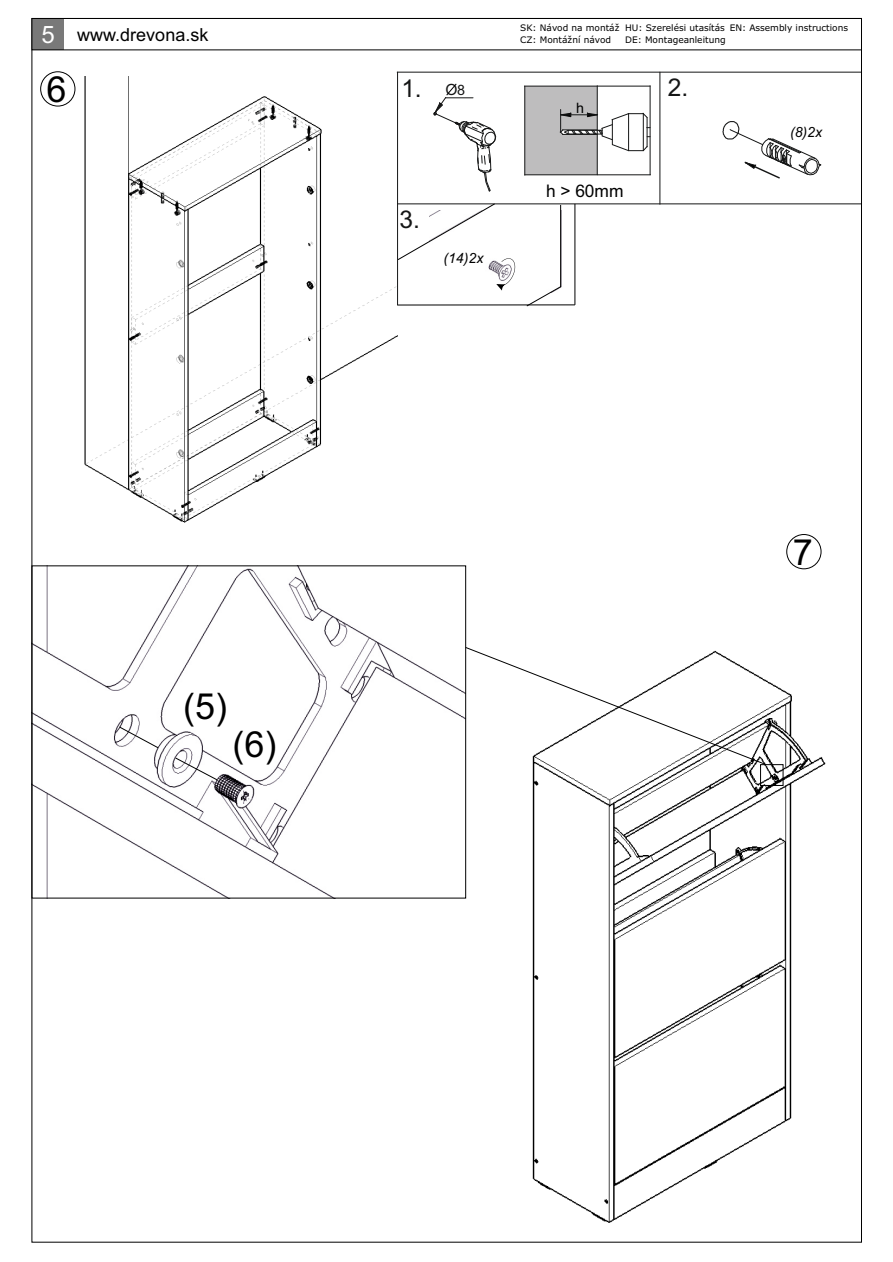
<style>
.page{position:relative;width:893px;height:1262px;background:#fff}
.page>*{position:absolute;margin:0;border:0;box-sizing:border-box;transform-origin:0 0}
.t1{font:36px "Arial";color:#000}
.t2{font:24.45px "Arial";color:#151616}
.t3{font:18px "Arial";color:#000}
.t4{font:17.4px "Arial";color:#000}
.t5{font:15.45px "Arial";color:#151616}
.t6{font:14.4px "Arial";color:#000}
.t7{font:italic 14.1px "Arial";color:#000}
.t8{font:9px/11.6px "Verdana";color:#000}
.s1{font-size:24px;color:#fff}
.s2{font-size:14.4px}
</style>
<div class="page">
<img style="left:64px;top:76px;width:333px;height:447px">
<div style="left:40px;top:72px;width:35px;height:34px;border:1px solid #000;border-radius:50%"></div>
<hr style="left:861px;top:72px;width:1px;height:132px;background:#151616">
<hr style="left:397px;top:72px;width:464px;height:1px;background:#151616">
<hr style="left:397px;top:72px;width:1px;height:233px;background:#151616">
<hr style="left:397px;top:204px;width:464px;height:1px;background:#151616">
<hr style="left:659px;top:72px;width:1px;height:132px;background:#151616">
<svg style="left:524px;top:86px;width:126px;height:89px"></svg>
<hr style="left:560px;top:115px;width:37px;height:1px;background:#151616">
<svg style="left:722px;top:121px;width:99px;height:58px"></svg>
<hr style="left:397px;top:305px;width:178px;height:1px;background:#000">
<svg style="left:433px;top:83px;width:63px;height:109px"></svg>
<img style="left:501px;top:211px;width:61px;height:80px">
<hr style="left:574px;top:204px;width:1px;height:101px;background:#000">
<svg style="left:397px;top:203px;width:118px;height:87px"></svg>
<svg style="left:526px;top:204px;width:35px;height:102px"></svg>
<img style="left:532px;top:680px;width:294px;height:543px">
<img style="left:34px;top:567px;width:430px;height:329px">
<svg style="left:119px;top:726px;width:40px;height:22px"></svg>
<svg style="left:175px;top:757px;width:42px;height:23px"></svg>
<div style="left:760px;top:764px;width:23px;height:22px;border:1px solid #000"></div>
<svg style="left:465px;top:647px;width:301px;height:118px"></svg>
<div style="left:786px;top:534px;width:35px;height:35px;border:1px solid #000;border-radius:50%"></div>
<div style="left:32px;top:18px;width:32px;height:32px;background:#797979"></div>
<div style="left:32px;top:18px;width:829px;height:32px;border:1px solid #000"></div>
<h3 class="t3" style="left:41px;top:28px;width:168px"><span class="s1">5</span> www.drevona.sk</h3>
<p class="t8" style="left:520px;top:23px;width:101px">SK: Návod na montáž<br>CZ: Montážní návod</p>
<p class="t8" style="left:625px;top:23px;width:102px">HU: Szerelési utasítás<br>DE: Montageanleitung</p>
<p class="t8" style="left:729px;top:23px;width:120px">EN: Assembly instructions</p>
<h1 class="t1" style="left:47px;top:76px;width:22px">6</h1>
<h2 class="t2" style="left:401px;top:79px;width:22px">1.</h2>
<h2 class="t2" style="left:667px;top:78px;width:22px">2.</h2>
<h3 class="t5" style="left:445px;top:84px;width:21px">O<span class="s2">8</span></h3>
<h3 class="t6" style="left:576px;top:102px;width:9px">h</h3>
<h2 class="t2" style="left:399px;top:210px;width:22px">3.</h2>
<h3 class="t7" style="left:443px;top:253px;width:41px">(14)2x</h3>
<h3 class="t4" style="left:546px;top:184px;width:79px">h &gt; 60mm</h3>
<h3 class="t7" style="left:790px;top:127px;width:34px">(8)2x</h3>
<h1 class="t1" style="left:183px;top:693px;width:45px">(5)</h1>
<h1 class="t1" style="left:232px;top:731px;width:45px">(6)</h1>
<h1 class="t1" style="left:792px;top:538px;width:22px">7</h1>
</div>
